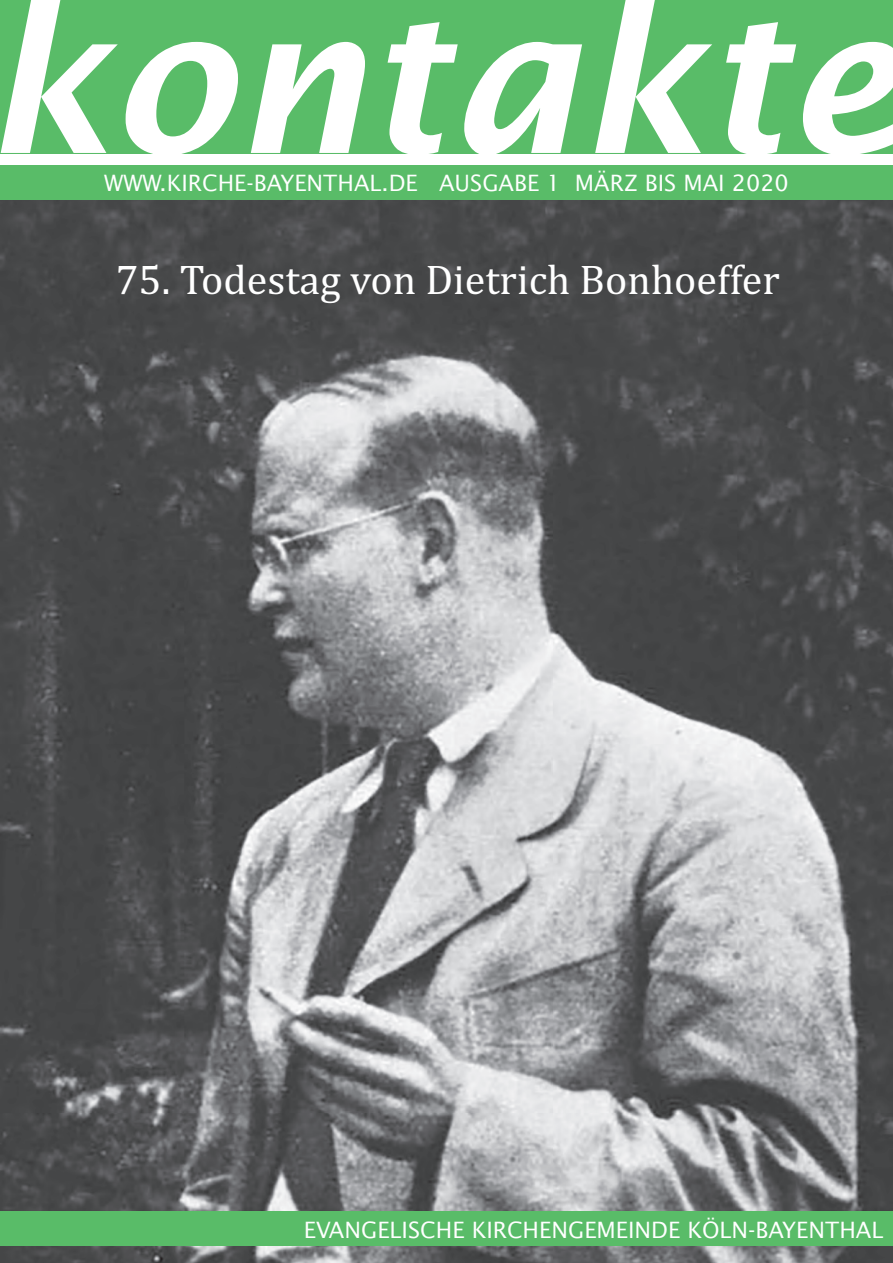
<style>
.page{position:relative;width:893px;height:1263px;background:#fff}
.page>*{position:absolute;margin:0;border:0;box-sizing:border-box;transform-origin:0 0}
.t1{font:italic 600 202.5px "Lucida Sans";color:#fff}
.t2{font:42px "Cambria";color:#fff}
.t3{font:22.5px "Lucida Sans";color:#fff}
</style>
<div class="page">
<img style="left:0;top:200px;width:893px;height:1063px">
<div style="left:0;top:0;width:893px;height:153px;background:#59bc68"></div>
<div style="left:0;top:1212px;width:893px;height:34px;background:#59bc68"></div>
<div style="left:0;top:166px;width:893px;height:34px;background:#59bc68"></div>
<h1 class="t1" style="left:-17px;top:-35px;width:920px">kontakte</h1>
<p class="t3" style="left:104px;top:169px;width:686px">WWW.KIRCHE-BAYENTHAL.DE AUSGABE 1 MÄRZ BIS MAI 2020</p>
<h2 class="t2" style="left:115px;top:255px;width:666px">75. Todestag von Dietrich Bonhoeffer</h2>
<p class="t3" style="left:304px;top:1216px;width:581px">EVANGELISCHE KIRCHENGEMEINDE KÖLN-BAYENTHAL</p>
</div>
